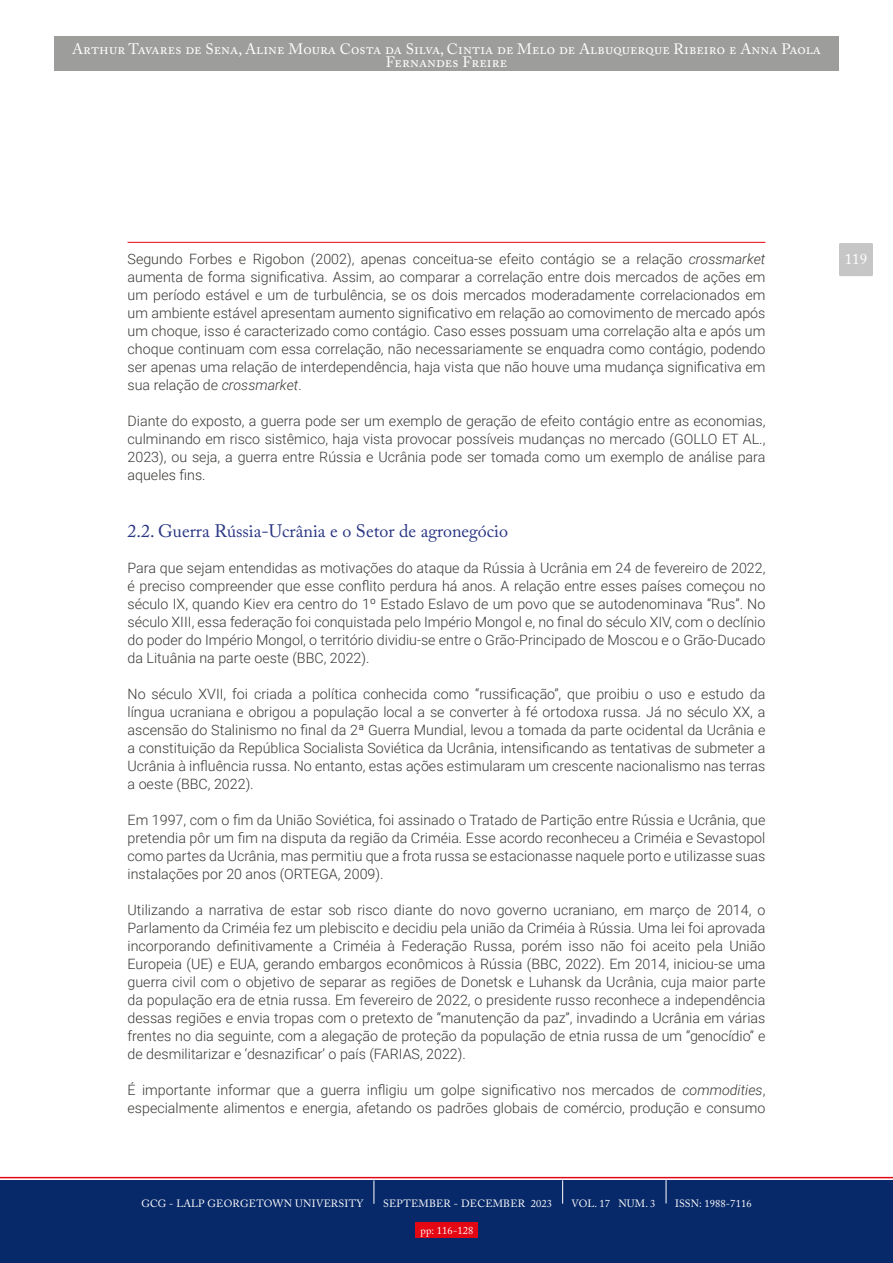
<style>
.page{position:relative;width:893px;height:1263px;background:#fff}
.page>*{position:absolute;margin:0;border:0;box-sizing:border-box;transform-origin:0 0}
.t1{font:18px "Adobe Caslon Pro";letter-spacing:.01em;color:#283583}
.t2{font:15px/13.5px "Adobe Caslon Pro";letter-spacing:.005em;color:#fff;text-align:center}
.t3{font:300 14.25px/18px "Roboto";color:#3a3835;text-align:justify}
.t4{font:10.5px "Adobe Caslon Pro";letter-spacing:.01em;color:#fff}
.s1{font-style:italic}
</style>
<div class="page">
<div style="left:54px;top:37px;width:785px;height:34px;background:#9d9d9c"></div>
<div style="left:0;top:1180px;width:893px;height:83px;background:#082969"></div>
<div style="left:416px;top:1222px;width:62px;height:15px;background:#e30613"></div>
<div style="left:839px;top:243px;width:34px;height:33px;background:#c6c6c6;border-radius:2px"></div>
<hr style="left:128px;top:242px;width:637px;height:1px;background:#e30613">
<svg style="left:0;top:1177px;width:893px;height:27px"></svg>
<p class="t2" style="left:72px;top:42px;width:750px">Arthur Tavares de Sena, Aline Moura Costa da Silva, Cintia de Melo de Albuquerque Ribeiro e Anna Paola<br>Fernandes Freire</p>
<p class="t3" style="left:128px;top:250px;width:639px">Segundo Forbes e Rigobon (2002), apenas conceitua-se efeito contágio se a relação <span class="s1">crossmarket </span>aumenta de forma significativa. Assim, ao comparar a correlação entre dois mercados de ações em um período estável e um de turbulência, se os dois mercados moderadamente correlacionados em um ambiente estável apresentam aumento significativo em relação ao comovimento de mercado após um choque, isso é caracterizado como contágio. Caso esses possuam uma correlação alta e após um choque continuam com essa correlação, não necessariamente se enquadra como contágio, podendo ser apenas uma relação de interdependência, haja vista que não houve uma mudança significativa em sua relação de <span class="s1">crossmarket</span>.</p>
<p class="t3" style="left:128px;top:412px;width:639px">Diante do exposto, a guerra pode ser um exemplo de geração de efeito contágio entre as economias, culminando em risco sistêmico, haja vista provocar possíveis mudanças no mercado (GOLLO ET AL., 2023), ou seja, a guerra entre Rússia e Ucrânia pode ser tomada como um exemplo de análise para aqueles fins.</p>
<p class="t1" style="left:128px;top:521px;width:382px">2.2. Guerra Rússia-Ucrânia e o Setor de agronegócio</p>
<p class="t3" style="left:128px;top:559px;width:639px">Para que sejam entendidas as motivações do ataque da Rússia à Ucrânia em 24 de fevereiro de 2022, é preciso compreender que esse conflito perdura há anos. A relação entre esses países começou no século IX, quando Kiev era centro do 1º Estado Eslavo de um povo que se autodenominava “Rus”. No século XIII, essa federação foi conquistada pelo Império Mongol e, no final do século XIV, com o declínio do poder do Império Mongol, o território dividiu-se entre o Grão-Principado de Moscou e o Grão-Ducado da Lituânia na parte oeste (BBC, 2022).</p>
<p class="t3" style="left:128px;top:685px;width:639px">No século XVII, foi criada a política conhecida como “russificação”, que proibiu o uso e estudo da língua ucraniana e obrigou a população local a se converter à fé ortodoxa russa. Já no século XX, a ascensão do Stalinismo no final da 2ª Guerra Mundial, levou a tomada da parte ocidental da Ucrânia e a constituição da República Socialista Soviética da Ucrânia, intensificando as tentativas de submeter a Ucrânia à influência russa. No entanto, estas ações estimularam um crescente nacionalismo nas terras a oeste (BBC, 2022).</p>
<p class="t3" style="left:128px;top:811px;width:639px">Em 1997, com o fim da União Soviética, foi assinado o Tratado de Partição entre Rússia e Ucrânia, que pretendia pôr um fim na disputa da região da Criméia. Esse acordo reconheceu a Criméia e Sevastopol como partes da Ucrânia, mas permitiu que a frota russa se estacionasse naquele porto e utilizasse suas instalações por 20 anos (ORTEGA, 2009).</p>
<p class="t3" style="left:128px;top:901px;width:639px">Utilizando a narrativa de estar sob risco diante do novo governo ucraniano, em março de 2014, o Parlamento da Criméia fez um plebiscito e decidiu pela união da Criméia à Rússia. Uma lei foi aprovada incorporando definitivamente a Criméia à Federação Russa, porém isso não foi aceito pela União Europeia (UE) e EUA, gerando embargos econômicos à Rússia (BBC, 2022). Em 2014, iniciou-se uma guerra civil com o objetivo de separar as regiões de Donetsk e Luhansk da Ucrânia, cuja maior parte da população era de etnia russa. Em fevereiro de 2022, o presidente russo reconhece a independência dessas regiões e envia tropas com o pretexto de “manutenção da paz”, invadindo a Ucrânia em várias frentes no dia seguinte, com a alegação de proteção da população de etnia russa de um “genocídio” e de desmilitarizar e ‘desnazificar’ o país (FARIAS, 2022).</p>
<p class="t3" style="left:128px;top:1081px;width:639px">É importante informar que a guerra infligiu um golpe significativo nos mercados de <span class="s1">commodities</span>, especialmente alimentos e energia, afetando os padrões globais de comércio, produção e consumo</p>
<p class="t4" style="left:141px;top:1197px;width:224px">GCG - LALP GEORGETOWN UNIVERSITY</p>
<p class="t4" style="left:383px;top:1197px;width:170px">SEPTEMBER - DECEMBER 2023</p>
<p class="t4" style="left:572px;top:1197px;width:85px">VOL. 17 NUM. 3</p>
<p class="t4" style="left:675px;top:1197px;width:78px">ISSN: 1988-7116</p>
<p class="t4" style="left:421px;top:1224px;width:54px">pp: 116-128</p>
<p class="t2" style="left:845px;top:252px;width:24px">119</p>
</div>
